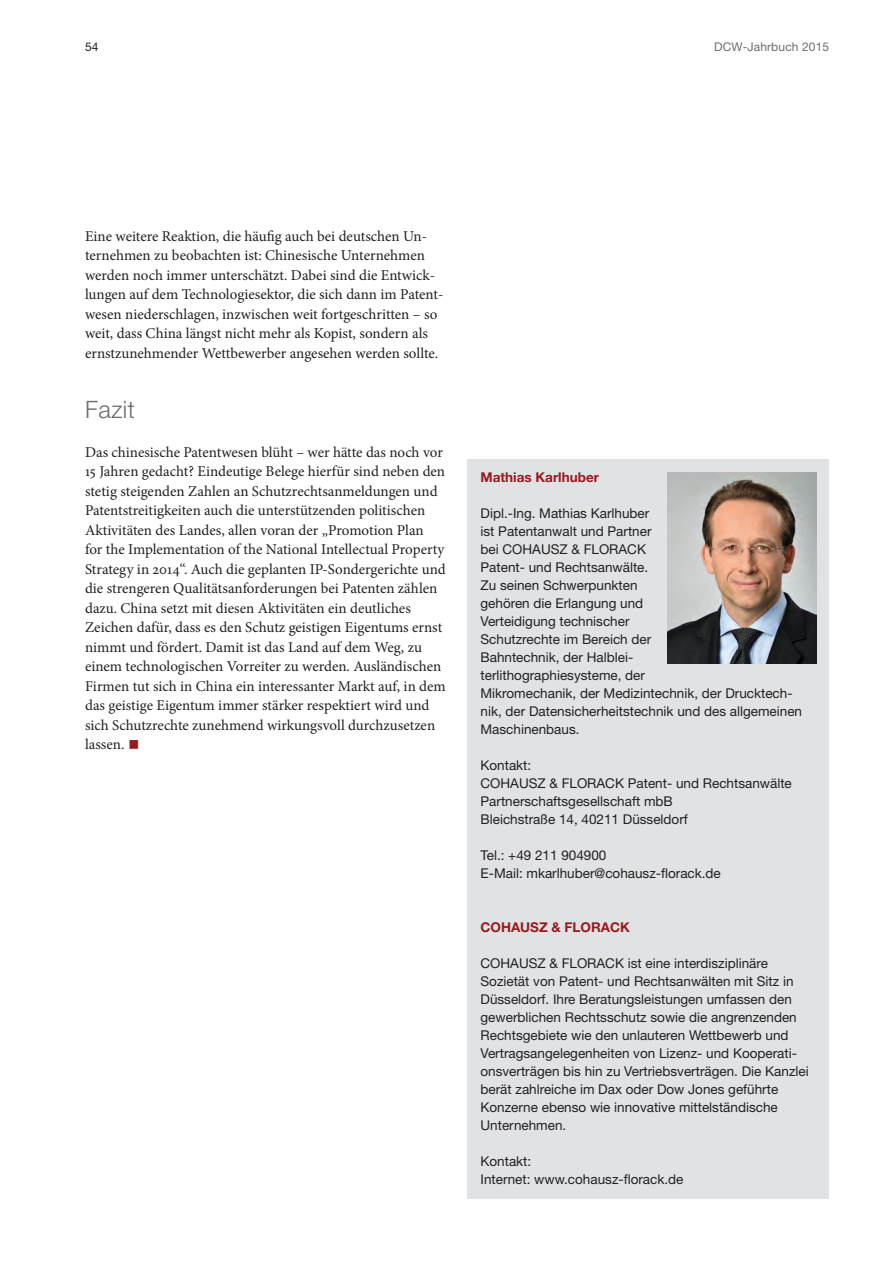
<style>
.page{position:relative;width:893px;height:1263px;background:#fff}
.page>*{position:absolute;margin:0;border:0;box-sizing:border-box;transform-origin:0 0}
.Zwischenüberschrift{font:300 24px "Helvetica Neue LT Pro";letter-spacing:.02em;color:#6c6d70}
.Fließtext{font:15px/19.5px "Minion Pro";color:#231f20}
.Bildunterschrift{font:13.5px/18px "Helvetica Neue LT Pro";color:#231f20}
.Bildunterschrift_Nam{font:700 13.5px "Helvetica Neue LT Pro";color:#981a1e}
.t1{font:12px "Helvetica Neue LT Pro";letter-spacing:.01em;color:#6c6d70}
.t2{font:12px "Helvetica Neue LT Pro";color:#231f20}
.s1{font-size:30px;color:#981a1e}
</style>
<div class="page">
<div style="left:468px;top:459px;width:361px;height:740px;background:#e1e2e4"></div>
<img style="left:668px;top:472px;width:148px;height:191px">
<p class="t2" style="left:85px;top:39px;width:15px">54</p>
<p class="t1" style="left:714px;top:39px;width:117px">DCW-Jahrbuch 2015</p>
<p class="Fließtext" style="left:85px;top:226px;width:360px">Eine weitere Reaktion, die häufig auch bei deutschen Un&shy;ternehmen zu beobachten ist: Chinesische Unternehmen werden noch immer unterschätzt. Dabei sind die Entwick&shy;lungen auf dem Technologiesektor, die sich dann im Patent&shy;wesen niederschlagen, inzwischen weit fortgeschritten – so weit, dass China längst nicht mehr als Kopist, sondern als ernstzunehmender Wettbewerber angesehen werden sollte.</p>
<p class="Zwischenüberschrift" style="left:85px;top:394px;width:51px">Fazit</p>
<p class="Fließtext" style="left:85px;top:442px;width:362px">Das chinesische Patentwesen blüht – wer hätte das noch vor 15 Jahren gedacht? Eindeutige Belege hierfür sind neben den stetig steigenden Zahlen an Schutzrechtsanmeldungen und Patentstreitigkeiten auch die unterstützenden politischen Aktivitäten des Landes, allen voran der „Promotion Plan<br>for the Implementation of the National Intellectual Property Strategy in 2014“. Auch die geplanten IP-Sondergerichte und die strengeren Qualitätsanforderungen bei Patenten zählen dazu. China setzt mit diesen Aktivitäten ein deutliches Zeichen dafür, dass es den Schutz geistigen Eigentums ernst nimmt und fördert. Damit ist das Land auf dem Weg, zu einem technologischen Vorreiter zu werden. Ausländischen Firmen tut sich in China ein interessanter Markt auf, in dem das geistige Eigentum immer stärker respektiert wird und sich Schutzrechte zunehmend wirkungsvoll durchzusetzen lassen. <span class="s1">■</span></p>
<p class="Bildunterschrift_Nam" style="left:480px;top:468px;width:120px">Mathias Karlhuber</p>
<p class="Bildunterschrift" style="left:480px;top:503px;width:323px">Dipl.-Ing. Mathias Karlhuber<br>ist Patentanwalt und Partner<br>bei COHAUSZ &amp; FLORACK<br>Patent- und Rechtsanwälte.<br>Zu seinen Schwerpunkten<br>gehören die Erlangung und<br>Verteidigung technischer<br>Schutzrechte im Bereich der<br>Bahntechnik, der Halblei-<br>terlithographiesysteme, der<br>Mikromechanik, der Medizintechnik, der Drucktech&shy;nik, der Datensicherheitstechnik und des allgemeinen<br>Maschinenbaus.</p>
<p class="Bildunterschrift" style="left:480px;top:755px;width:52px">Kontakt:</p>
<p class="Bildunterschrift" style="left:480px;top:773px;width:313px">COHAUSZ &amp; FLORACK Patent- und Rechtsanwälte</p>
<p class="Bildunterschrift" style="left:480px;top:791px;width:194px">Partnerschaftsgesellschaft mbB</p>
<p class="Bildunterschrift" style="left:480px;top:809px;width:209px">Bleichstraße 14, 40211 Düsseldorf</p>
<p class="Bildunterschrift" style="left:480px;top:845px;width:127px">Tel.: +49 211 904900</p>
<p class="Bildunterschrift" style="left:480px;top:863px;width:242px">E-Mail: mkarlhuber@cohausz-florack.de</p>
<p class="Bildunterschrift_Nam" style="left:480px;top:918px;width:151px">COHAUSZ &amp; FLORACK</p>
<p class="Bildunterschrift" style="left:480px;top:953px;width:330px">COHAUSZ &amp; FLORACK ist eine interdisziplinäre Sozietät von Patent- und Rechtsanwälten mit Sitz in Düsseldorf. Ihre Beratungsleistungen umfassen den gewerblichen Rechtsschutz sowie die angrenzenden Rechtsgebiete wie den unlauteren Wettbewerb und Vertragsangelegenheiten von Lizenz- und Kooperati&shy;onsverträgen bis hin zu Vertriebsverträgen. Die Kanzlei berät zahlreiche im Dax oder Dow Jones geführte Konzerne ebenso wie innovative mittelständische Unternehmen.</p>
<p class="Bildunterschrift" style="left:480px;top:1151px;width:52px">Kontakt:</p>
<p class="Bildunterschrift" style="left:480px;top:1169px;width:204px">Internet: www.cohausz-florack.de</p>
</div>
